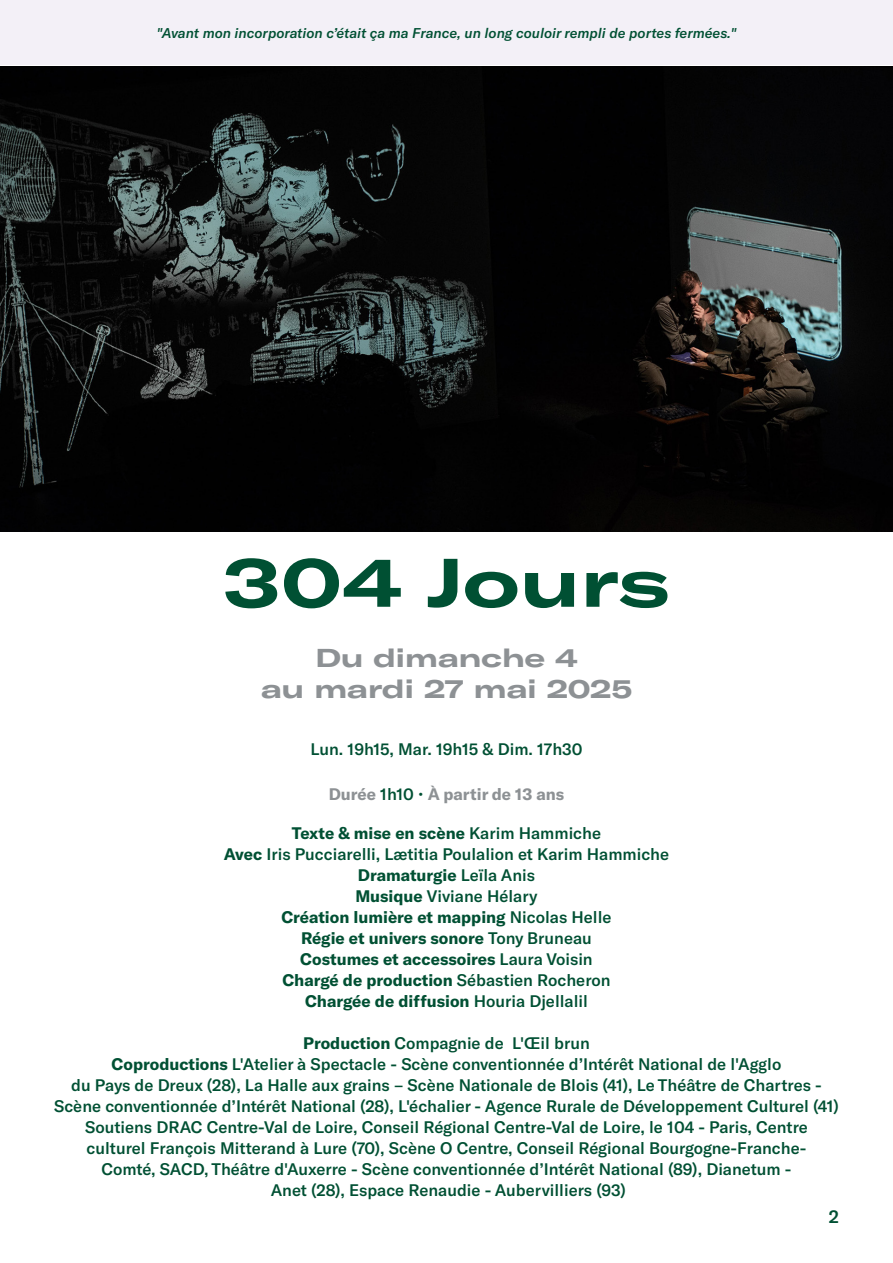
<style>
.page{position:relative;width:893px;height:1263px;background:#fff}
.page>*{position:absolute;margin:0;border:0;box-sizing:border-box;transform-origin:0 0}
.t1{font:700 expanded 67.5px "GT America";letter-spacing:.02em;color:#005033}
.t2{font:700 expanded 25.5px/30.6px "GT America";color:#8d9194;text-align:center}
.t3{font:500 18px "GT America";color:#005033}
.t4{font:500 16.5px/21px "GT America";color:#005033;text-align:center}
.t5{font:700 16.5px "GT America";color:#005033}
.t6{font:700 16.5px "GT America";color:#8d9194}
.t7{font:italic 500 13.95px "GT America";color:#005033}
.s1{font-weight:500;color:#005033}
.s2{font-weight:400;color:#005033}
.s3{font-weight:500}
.s4{font-weight:700}
</style>
<div class="page">
<div style="left:0;top:0;width:893px;height:64px;background:#f3f0f7"></div>
<img style="left:0;top:66px;width:893px;height:465px">
<p class="t7" style="left:157px;top:24px;width:581px">"Avant mon incorporation c’était ça ma France, un long couloir rempli de portes fermées."</p>
<p class="t1" style="left:223px;top:541px;width:448px">304 Jours</p>
<p class="t2" style="left:261px;top:643px;width:373px">Du dimanche 4<br>au mardi 27 mai 2025</p>
<p class="t4" style="left:310px;top:739px;width:274px">Lun. 19h15, Mar. 19h15 &amp; Dim. 17h30</p>
<p class="t6" style="left:329px;top:784px;width:237px">Durée <span class="s1">1h10</span> <span class="s2">•</span> À partir de 13 ans</p>
<p class="t5" style="left:292px;top:823px;width:311px">Texte &amp; mise en scène <span class="s3">Karim Hammiche</span></p>
<p class="t4" style="left:224px;top:844px;width:447px"><span class="s4">Avec</span> Iris Pucciarelli, Lætitia Poulalion et Karim Hammiche</p>
<p class="t5" style="left:358px;top:865px;width:179px">Dramaturgie <span class="s3">Leïla Anis</span></p>
<p class="t4" style="left:355px;top:886px;width:184px"><span class="s4">Musique</span> Viviane Hélary</p>
<p class="t5" style="left:281px;top:907px;width:331px">Création lumière et mapping <span class="s3">Nicolas Helle</span></p>
<p class="t5" style="left:301px;top:928px;width:292px">Régie et univers sonore <span class="s3">Tony Bruneau</span></p>
<p class="t5" style="left:300px;top:949px;width:294px">Costumes et accessoires <span class="s3">Laura Voisin</span></p>
<p class="t5" style="left:282px;top:970px;width:330px">Chargé de production <span class="s3">Sébastien Rocheron</span></p>
<p class="t5" style="left:305px;top:991px;width:284px">Chargée de diffusion <span class="s3">Houria Djellalil</span></p>
<p class="t4" style="left:303px;top:1033px;width:288px"><span class="s4">Production</span> Compagnie de L'Œil brun</p>
<p class="t4" style="left:112px;top:1054px;width:671px"><span class="s4">Coproductions</span> L'Atelier à Spectacle - Scène conventionnée d’Intérêt National de l'Agglo</p>
<p class="t4" style="left:54px;top:1075px;width:786px">du Pays de Dreux (28), La Halle aux grains – Scène Nationale de Blois (41), Le Théâtre de Chartres -<br>Scène conventionnée d’Intérêt National (28), L'échalier - Agence Rurale de Développement Culturel (41)</p>
<p class="t4" style="left:85px;top:1117px;width:724px">Soutiens DRAC Centre-Val de Loire, Conseil Régional Centre-Val de Loire, le 104 - Paris, Centre</p>
<p class="t4" style="left:87px;top:1138px;width:721px">culturel François Mitterand à Lure (70), Scène O Centre, Conseil Régional Bourgogne-Franche-</p>
<p class="t4" style="left:101px;top:1159px;width:692px">Comté, SACD, Théâtre d'Auxerre - Scène conventionnée d’Intérêt National (89), Dianetum -</p>
<p class="t4" style="left:271px;top:1180px;width:357px">Anet (28), Espace Renaudie - Aubervilliers (93)</p>
<p class="t3" style="left:829px;top:1206px;width:12px">2</p>
</div>
